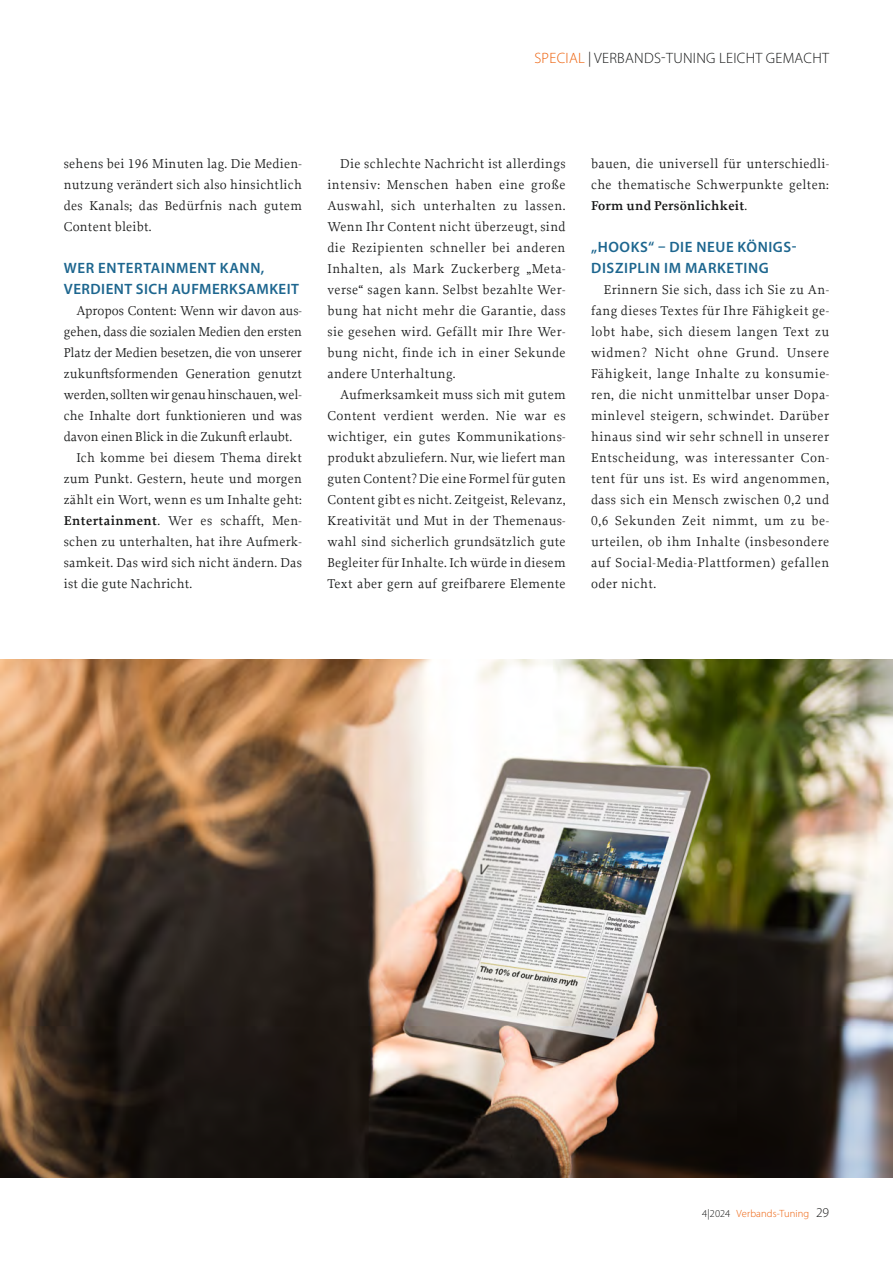
<style>
.page{position:relative;width:893px;height:1263px;background:#fff}
.page>*{position:absolute;margin:0;border:0;box-sizing:border-box;transform-origin:0 0}
.t1{font:600 15px/21px "Myriad Pro";letter-spacing:.04em;color:#1d668f}
.t2{font:300 15px "Myriad Pro";letter-spacing:.02em;color:#151616}
.t3{font:13.5px/21px "Proforma";letter-spacing:.02em;color:#151616;text-align:justify}
.t4{font:13.5px "Proforma";color:#151616}
.t5{font:300 10.5px "Myriad Pro";letter-spacing:.01em;color:#ed5d05}
.s1{color:#ed5d05}
.s2{font-weight:600}
.s3{color:#151616}
.s4{font-size:13.5px;color:#151616}
</style>
<div class="page">
<img style="left:0;top:659px;width:893px;height:519px">
<p class="t2" style="left:534px;top:49px;width:296px"><span class="s1">SPECIAL</span> | VERBANDS-TUNING LEICHT GEMACHT</p>
<p class="t3" style="left:64px;top:153px;width:240px">sehens bei 196 Minuten lag. Die Medien&shy;nutzung verändert sich also hinsichtlich des Kanals; das Bedürfnis nach gutem Content bleibt.</p>
<p class="t1" style="left:64px;top:257px;width:237px">WER ENTERTAINMENT KANN,<br>VERDIENT SICH AUFMERKSAMKEIT</p>
<p class="t4" style="left:77px;top:302px;width:227px">Apropos Content: Wenn wir davon aus-</p>
<p class="t4" style="left:64px;top:323px;width:240px">gehen, dass die sozialen Medien den ersten</p>
<p class="t4" style="left:64px;top:344px;width:240px">Platz der Medien besetzen, die von unserer</p>
<p class="t3" style="left:64px;top:363px;width:240px">zukunftsformenden Generation genutzt</p>
<p class="t4" style="left:64px;top:386px;width:239px">werden, sollten wir genau hinschauen, wel-</p>
<p class="t3" style="left:64px;top:405px;width:240px">che Inhalte dort funktionieren und was</p>
<p class="t4" style="left:64px;top:428px;width:230px">davon einen Blick in die Zukunft erlaubt.</p>
<p class="t3" style="left:77px;top:447px;width:227px">Ich komme bei diesem Thema direkt</p>
<p class="t3" style="left:64px;top:468px;width:240px">zum Punkt. Gestern, heute und morgen</p>
<p class="t3" style="left:64px;top:489px;width:240px">zählt ein Wort, wenn es um Inhalte geht:</p>
<p class="t3" style="left:64px;top:510px;width:240px"><span class="s2">Entertainment</span>. Wer es schafft, Men-</p>
<p class="t3" style="left:64px;top:531px;width:240px">schen zu unterhalten, hat ihre Aufmerk-</p>
<p class="t3" style="left:64px;top:552px;width:240px">samkeit. Das wird sich nicht ändern. Das</p>
<p class="t3" style="left:64px;top:573px;width:130px">ist die gute Nachricht.</p>
<p class="t3" style="left:327px;top:153px;width:240px;text-indent:13px">Die schlechte Nachricht ist allerdings intensiv: Menschen haben eine große Auswahl, sich unterhalten zu lassen.<br>Wenn Ihr Content nicht überzeugt, sind die Rezipienten schneller bei anderen Inhalten, als Mark Zuckerberg „Meta&shy;verse“ sagen kann. Selbst bezahlte Wer&shy;bung hat nicht mehr die Garantie, dass sie gesehen wird. Gefällt mir Ihre Wer&shy;bung nicht, finde ich in einer Sekunde andere Unterhaltung.</p>
<p class="t3" style="left:327px;top:384px;width:240px;text-indent:13px">Aufmerksamkeit muss sich mit gutem Content verdient werden. Nie war es wichtiger, ein gutes Kommunikations&shy;produkt abzuliefern. Nur, wie liefert man guten Content? Die eine Formel für guten Content gibt es nicht. Zeitgeist, Relevanz, Kreativität und Mut in der Themenaus&shy;wahl sind sicherlich grundsätzlich gute Begleiter für Inhalte. Ich würde in diesem Text aber gern auf greifbarere Elemente</p>
<p class="t3" style="left:591px;top:153px;width:240px">bauen, die universell für unterschiedli&shy;che thematische Schwerpunkte gelten:<br><span class="s2">Form und Persönlichkeit</span>.</p>
<p class="t1" style="left:591px;top:236px;width:206px">„HOOKS“ – DIE NEUE KÖNIGS-<br>DISZIPLIN IM MARKETING</p>
<p class="t3" style="left:591px;top:279px;width:240px;text-indent:13px">Erinnern Sie sich, dass ich Sie zu An&shy;fang dieses Textes für Ihre Fähigkeit ge&shy;lobt habe, sich diesem langen Text zu widmen? Nicht ohne Grund. Unsere Fähigkeit, lange Inhalte zu konsumie&shy;ren, die nicht unmittelbar unser Dopa&shy;minlevel steigern, schwindet. Darüber hinaus sind wir sehr schnell in unserer Entscheidung, was interessanter Con&shy;tent für uns ist. Es wird angenommen, dass sich ein Mensch zwischen 0,2 und 0,6 Sekunden Zeit nimmt, um zu be&shy;urteilen, ob ihm Inhalte (insbesondere auf Social-Media-Plattformen) gefallen oder nicht.</p>
<p class="t5" style="left:702px;top:1207px;width:128px"><span class="s3">4|2024</span> Verbands-Tuning <span class="s4">29</span></p>
</div>
